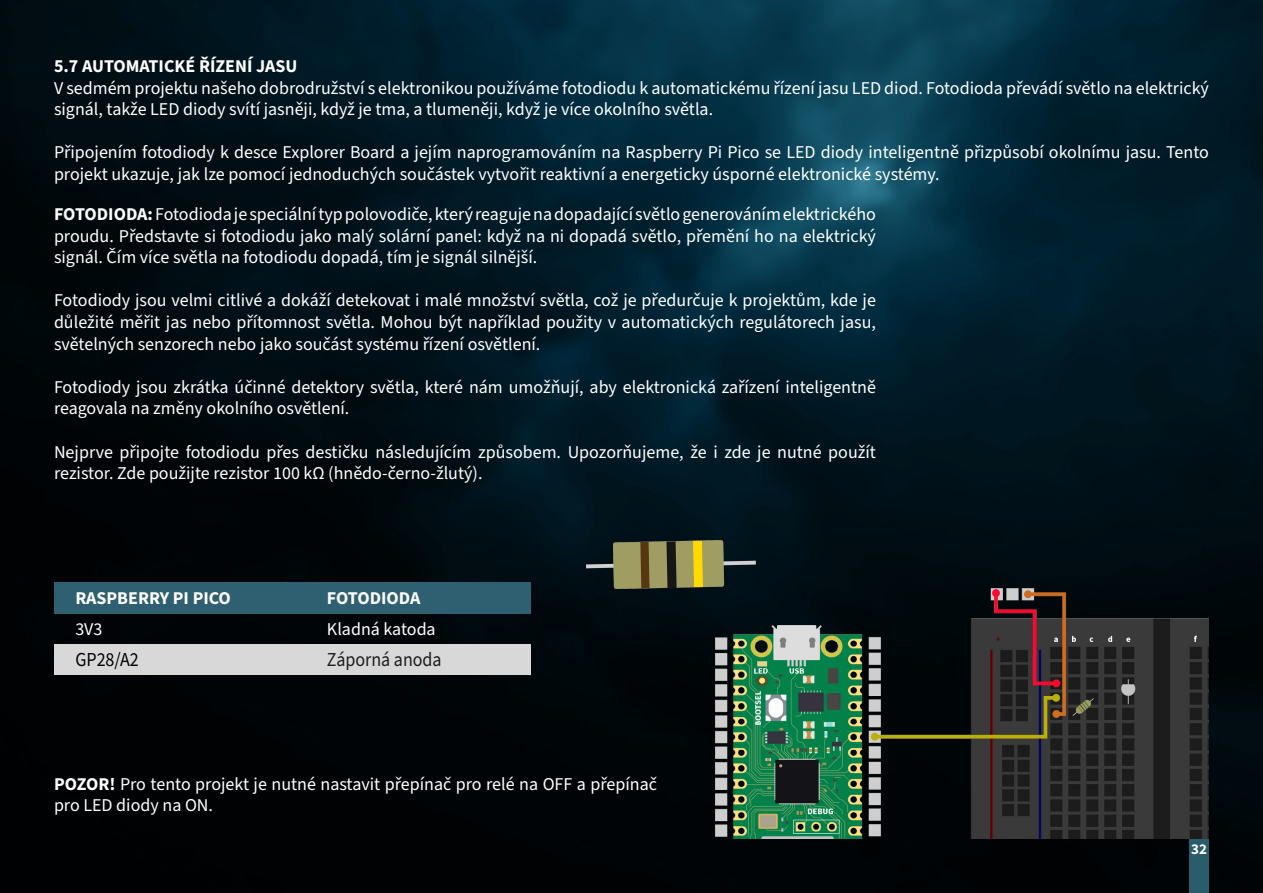
<style>
.page{position:relative;width:1263px;height:893px;background:#fff}
.page>*{position:absolute;margin:0;border:0;box-sizing:border-box;transform-origin:0 0}
.t1{font:19.8px "Source Sans 3";color:#1d1d1b;scale:.91 1}
.t2{font:19.8px "Source Sans 3";color:#000;scale:.91 1}
.Default{font:18px/21.6px "Source Sans 3";color:#fff}
.Default-2{font:700 18px "Source Sans 3";color:#fff}
.t3{font:700 15px "Source Sans 3";color:#fff}
.s1{font-weight:700}
</style>
<div class="page">
<img style="left:0;top:0;width:1263px;height:893px">
<div style="left:1189px;top:839px;width:20px;height:54px;background:#2a5d6c"></div>
<div style="left:54px;top:645px;width:476px;height:30px;background:#d8d8d9"></div>
<div style="left:54px;top:582px;width:476px;height:32px;background:#2e6071"></div>
<img style="left:715px;top:589px;width:494px;height:250px">
<img style="left:587px;top:540px;width:169px;height:49px">
<p class="Default-2" style="left:54px;top:54px;width:245px">5.7 AUTOMATICKÉ ŘÍZENÍ JASU</p>
<p class="Default" style="left:54px;top:77px;width:1156px">V sedmém projektu našeho dobrodružství s elektronikou používáme fotodiodu k automatickému řízení jasu LED diod. Fotodioda převádí světlo na elektrický signál, takže LED diody svítí jasněji, když je tma, a tlumeněji, když je více okolního světla.</p>
<p class="Default" style="left:54px;top:142px;width:1156px">Připojením fotodiody k desce Explorer Board a jejím naprogramováním na Raspberry Pi Pico se LED diody inteligentně přizpůsobí okolnímu jasu. Tento projekt ukazuje, jak lze pomocí jednoduchých součástek vytvořit reaktivní a energeticky úsporné elektronické systémy.</p>
<p class="Default" style="left:54px;top:203px;width:823px;text-align:justify"><span class="s1">FOTODIODA:</span> Fotodioda je speciální typ polovodiče, který reaguje na dopadající světlo generováním elektrického proudu. Představte si fotodiodu jako malý solární panel: když na ni dopadá světlo, přemění ho na elektrický signál. Čím více světla na fotodiodu dopadá, tím je signál silnější.</p>
<p class="Default" style="left:54px;top:290px;width:823px;text-align:justify">Fotodiody jsou velmi citlivé a dokáží detekovat i malé množství světla, což je předurčuje k projektům, kde je důležité měřit jas nebo přítomnost světla. Mohou být například použity v automatických regulátorech jasu, světelných senzorech nebo jako součást systému řízení osvětlení.</p>
<p class="Default" style="left:54px;top:376px;width:823px">Fotodiody jsou zkrátka účinné detektory světla, které nám umožňují, aby elektronická zařízení inteligentně reagovala na změny okolního osvětlení.</p>
<p class="Default" style="left:54px;top:441px;width:823px">Nejprve připojte fotodiodu přes destičku následujícím způsobem. Upozorňujeme, že i zde je nutné použít rezistor. Zde použijte rezistor 100 kΩ (hnědo-černo-žlutý).</p>
<p class="Default-2" style="left:75px;top:586px;width:157px">RASPBERRY PI PICO</p>
<p class="Default-2" style="left:327px;top:586px;width:95px">FOTODIODA</p>
<p class="Default" style="left:75px;top:618px;width:29px">3V3</p>
<p class="t2" style="left:75px;top:647px;width:71px">GP28/A2</p>
<p class="Default" style="left:327px;top:618px;width:110px">Kladná katoda</p>
<p class="t1" style="left:327px;top:647px;width:128px">Záporná anoda</p>
<p class="Default" style="left:54px;top:773px;width:604px"><span class="s1">POZOR!</span> Pro tento projekt je nutné nastavit přepínač pro relé na OFF a přepínač pro LED diody na ON.</p>
<p class="t3" style="left:1191px;top:839px;width:17px">32</p>
</div>
